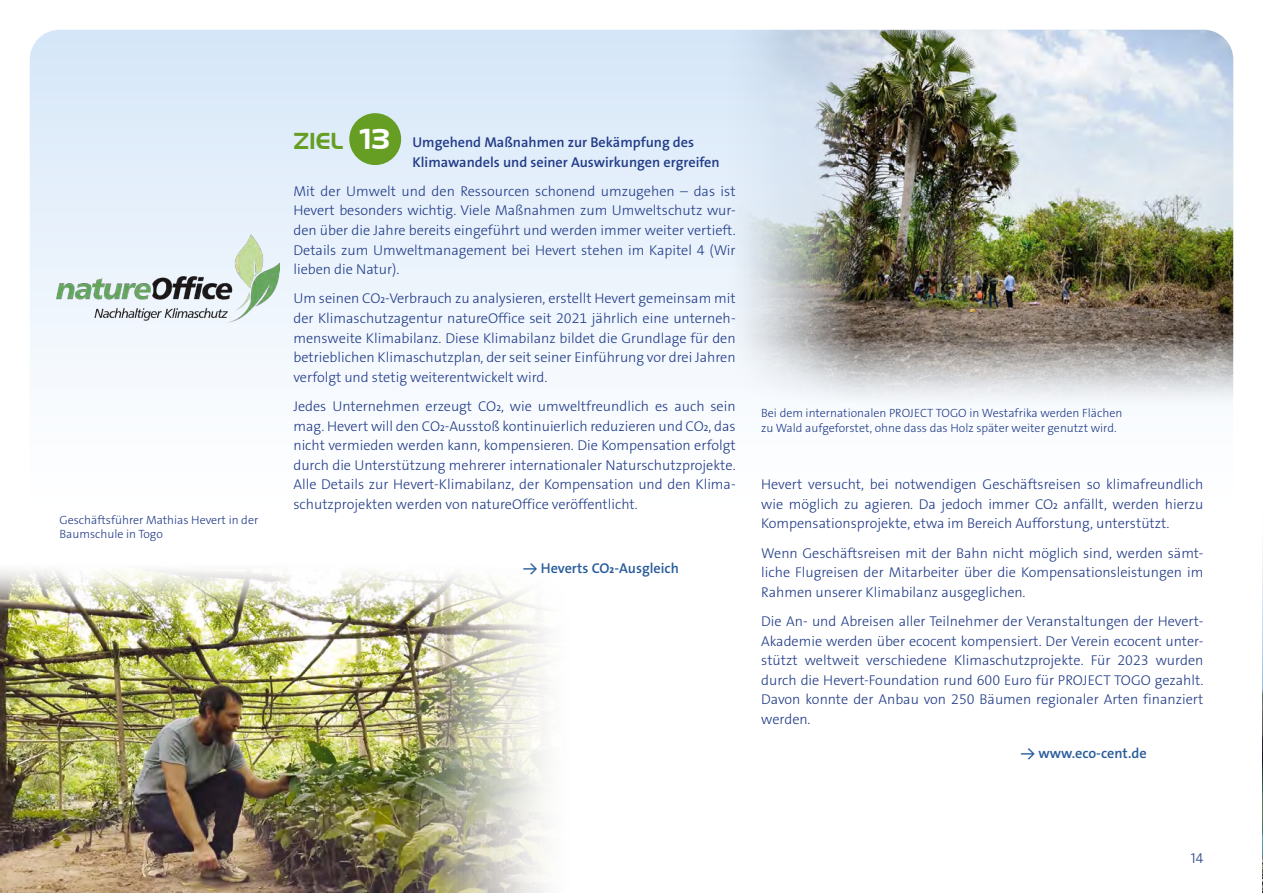
<style>
.page{position:relative;width:1263px;height:893px;background:#fff}
.page>*{position:absolute;margin:0;border:0;box-sizing:border-box;transform-origin:0 0}
.t1{font:14.25px/19.5px "The Sans LP3 Lig";color:#213b87;text-align:justify}
.t2{font:14.25px/19.5px "The Sans LP6 Se Bld";color:#213b87}
.t3{font:14.25px "The Sans LP6 Se Bld";color:#275b9b}
.t4{font:12px/14.4px "The Sans LP3 Lig";color:#213b87}
.s1{font-family:"Handel Gothic Hevert";font-weight:700;font-size:24px;color:#669e24}
.s2{font-family:"Handel Gothic Hevert";font-weight:700;font-size:30px;color:#fff}
</style>
<div class="page">
<svg style="left:30px;top:30px;width:689px;height:340px"></svg>
<img style="left:0;top:570px;width:546px;height:323px">
<img style="left:1262px;top:545px;width:1px;height:348px">
<div style="left:349px;top:113px;width:52px;height:52px;background:#669e24;border-radius:50%"></div>
<img style="left:719px;top:30px;width:514px;height:373px">
<img style="left:56px;top:234px;width:223px;height:89px">
<p class="t4" style="left:60px;top:512px;width:200px">Geschäftsführer Mathias Hevert in der<br>Baumschule in Togo</p>
<p class="t2" style="left:412px;top:133px;width:309px;text-indent:-119px"><span class="s1">ZIEL</span> <span class="s2">13</span> Umgehend Maßnahmen zur Bekämpfung des<br>Klimawandels und seiner Auswirkungen ergreifen</p>
<p class="t1" style="left:293px;top:181px;width:444px">Mit der Umwelt und den Ressourcen schonend umzugehen – das ist Hevert besonders wichtig. Viele Maßnahmen zum Umweltschutz wur&shy;den über die Jahre bereits eingeführt und werden immer weiter vertieft.<br>Details zum Umweltmanagement bei Hevert stehen im Kapitel 4 (Wir lieben die Natur).</p>
<p class="t1" style="left:293px;top:289px;width:444px">Um seinen CO₂-Verbrauch zu analysieren, erstellt Hevert gemeinsam mit der Klimaschutzagentur natureOffice seit 2021 jährlich eine unterneh&shy;mensweite Klimabilanz. Diese Klimabilanz bildet die Grundlage für den betrieblichen Klimaschutzplan, der seit seiner Einführung vor drei Jahren verfolgt und stetig weiterentwickelt wird.</p>
<p class="t1" style="left:293px;top:396px;width:444px">Jedes Unternehmen erzeugt CO₂, wie umweltfreundlich es auch sein mag. Hevert will den CO₂-Ausstoß kontinuierlich reduzieren und CO₂, das nicht vermieden werden kann, kompensieren. Die Kompensation erfolgt durch die Unterstützung mehrerer internationaler Naturschutzprojekte.<br>Alle Details zur Hevert-Klimabilanz, der Kompensation und den Klima&shy;schutzprojekten werden von natureOffice veröffentlicht.</p>
<p class="t3" style="left:523px;top:559px;width:157px">→ Heverts CO₂-Ausgleich</p>
<p class="t4" style="left:761px;top:406px;width:363px">Bei dem internationalen PROJECT TOGO in Westafrika werden Flächen zu Wald aufgeforstet, ohne dass das Holz später weiter genutzt wird.</p>
<p class="t1" style="left:761px;top:475px;width:444px">Hevert versucht, bei notwendigen Geschäftsreisen so klimafreundlich wie möglich zu agieren. Da jedoch immer CO₂ anfällt, werden hierzu Kompensationsprojekte, etwa im Bereich Aufforstung, unterstützt.</p>
<p class="t1" style="left:761px;top:543px;width:444px">Wenn Geschäftsreisen mit der Bahn nicht möglich sind, werden sämt&shy;liche Flugreisen der Mitarbeiter über die Kompensationsleistungen im Rahmen unserer Klimabilanz ausgeglichen.</p>
<p class="t1" style="left:761px;top:612px;width:444px">Die An- und Abreisen aller Teilnehmer der Veranstaltungen der Hevert-Akademie werden über ecocent kompensiert. Der Verein ecocent unter&shy;stützt weltweit verschiedene Klimaschutzprojekte. Für 2023 wurden durch die Hevert-Foundation rund 600 Euro für PROJECT TOGO gezahlt.<br>Davon konnte der Anbau von 250 Bäumen regionaler Arten finanziert werden.</p>
<p class="t3" style="left:1021px;top:744px;width:127px">→ www.eco-cent.de</p>
<p class="t1" style="left:1191px;top:849px;width:14px">14</p>
</div>
